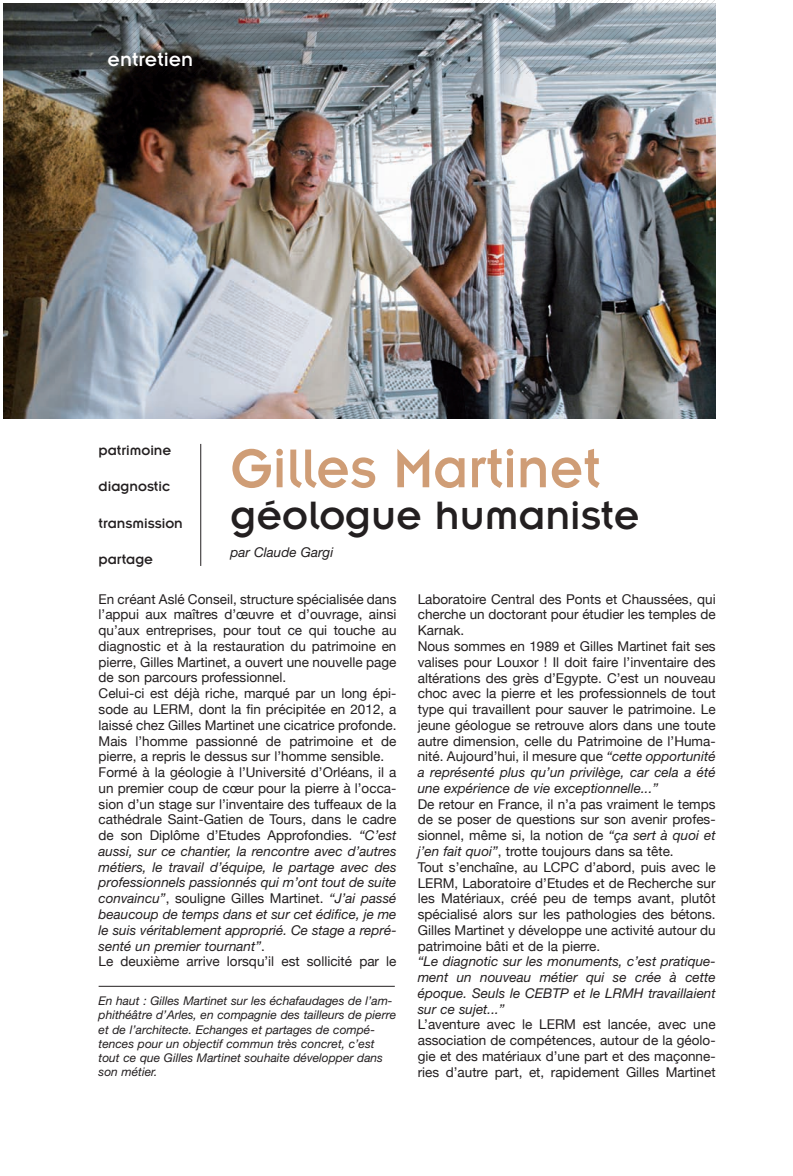
<style>
.page{position:relative;width:793px;height:1176px;background:#fff}
.page>*{position:absolute;margin:0;border:0;box-sizing:border-box;transform-origin:0 0}
.t1{font:300 60px "Bonn";color:#cf9d76;scale:.95 1}
.t2{font:300 43.5px "Bonn";color:#231f20}
.t3{font:300 21px "Bonn";color:#fff}
.t4{font:300 15px "Bonn";color:#231f20}
.t5{font:13.5px/15.8px "Helvetica Neue";color:#231f20}
.t6{font:italic 13.5px/15.8px "Helvetica Neue";color:#231f20;text-align:justify}
.t7{font:italic 12px/14.2px "Helvetica Neue";color:#231f20}
.s1{font-style:italic}
</style>
<div class="page">
<img style="left:4px;top:4px;width:711px;height:414px">
<svg style="left:99px;top:0;width:616px;height:73px;background:#7e878e"></svg>
<hr style="left:200px;top:444px;width:1px;height:121px;background:#231f20">
<hr style="left:99px;top:985px;width:296px;height:1px;background:#231f20">
<h3 class="t3" style="left:107px;top:46px;width:87px">entretien</h3>
<p class="t4" style="left:99px;top:440px;width:74px">patrimoine</p>
<p class="t4" style="left:99px;top:477px;width:73px">diagnostic</p>
<p class="t4" style="left:99px;top:513px;width:86px">transmission</p>
<p class="t4" style="left:99px;top:550px;width:56px">partage</p>
<h1 class="t1" style="left:230px;top:431px;width:390px">Gilles Martinet</h1>
<h2 class="t2" style="left:230px;top:488px;width:410px">géologue humaniste</h2>
<p class="t6" style="left:230px;top:546px;width:104px">par Claude Gargi</p>
<p class="t5" style="left:99px;top:590px;width:299px">En créant Aslé Conseil, structure spécialisée dans l’appui aux maîtres d’œuvre et d’ouvrage, ainsi qu’aux entreprises, pour tout ce qui touche au diagnostic et à la restauration du patrimoine en pierre, Gilles Martinet, a ouvert une nouvelle page de son parcours professionnel.<br>Celui-ci est déjà riche, marqué par un long épi&shy;sode au LERM, dont la fin précipitée en 2012, a laissé chez Gilles Martinet une cicatrice profonde.<br>Mais l’homme passionné de patrimoine et de pierre, a repris le dessus sur l’homme sensible.<br>Formé à la géologie à l’Université d’Orléans, il a un premier coup de cœur pour la pierre à l’occa&shy;sion d’un stage sur l’inventaire des tuffeaux de la cathédrale Saint-Gatien de Tours, dans le cadre de son Diplôme d’Etudes Approfondies. <span class="s1">“C’est aussi, sur ce chantier, la rencontre avec d’autres métiers, le travail d’équipe, le partage avec des professionnels passionnés qui m’ont tout de suite convaincu”</span>, souligne Gilles Martinet. <span class="s1">“J’ai passé beaucoup de temps dans et sur cet édifice, je me le suis véritablement approprié. Ce stage a repré&shy;senté un premier tournant”</span>.<br>Le deuxième arrive lorsqu’il est sollicité par le</p>
<p class="t5" style="left:417px;top:590px;width:299px">Laboratoire Central des Ponts et Chaussées, qui cherche un doctorant pour étudier les temples de Karnak.<br>Nous sommes en 1989 et Gilles Martinet fait ses valises pour Louxor ! Il doit faire l’inventaire des altérations des grès d’Egypte. C’est un nouveau choc avec la pierre et les professionnels de tout type qui travaillent pour sauver le patrimoine. Le jeune géologue se retrouve alors dans une toute autre dimension, celle du Patrimoine de l’Huma&shy;nité. Aujourd’hui, il mesure que <span class="s1">“cette opportunité a représenté plus qu’un privilège, car cela a été une expérience de vie exceptionnelle...”</span></p>
<p class="t5" style="left:417px;top:795px;width:299px">De retour en France, il n’a pas vraiment le temps de se poser de questions sur son avenir profes&shy;sionnel, même si, la notion de <span class="s1">“ça sert à quoi et j’en fait quoi”</span>, trotte toujours dans sa tête.<br>Tout s’enchaîne, au LCPC d’abord, puis avec le LERM, Laboratoire d’Etudes et de Recherche sur les Matériaux, créé peu de temps avant, plutôt spécialisé alors sur les pathologies des bétons.<br>Gilles Martinet y développe une activité autour du patrimoine bâti et de la pierre.</p>
<p class="t6" style="left:417px;top:954px;width:299px">“Le diagnotic sur les monuments, c’est pratique&shy;ment un nouveau métier qui se crée à cette époque. Seuls le CEBTP et le LRMH travaillaient sur ce sujet...”</p>
<p class="t5" style="left:417px;top:1016px;width:299px;text-align:justify">L’aventure avec le LERM est lancée, avec une association de compétences, autour de la géolo&shy;gie et des matériaux d’une part et des maçonne&shy;ries d’autre part, et, rapidement Gilles Martinet</p>
<p class="t7" style="left:99px;top:994px;width:299px">En haut : Gilles Martinet sur les échafaudages de l’am&shy;phithéâtre d’Arles, en compagnie des tailleurs de pierre et de l’architecte. Echanges et partages de compé&shy;tences pour un objectif commun très concret, c’est tout ce que Gilles Martinet souhaite développer dans son métier.</p>
</div>
